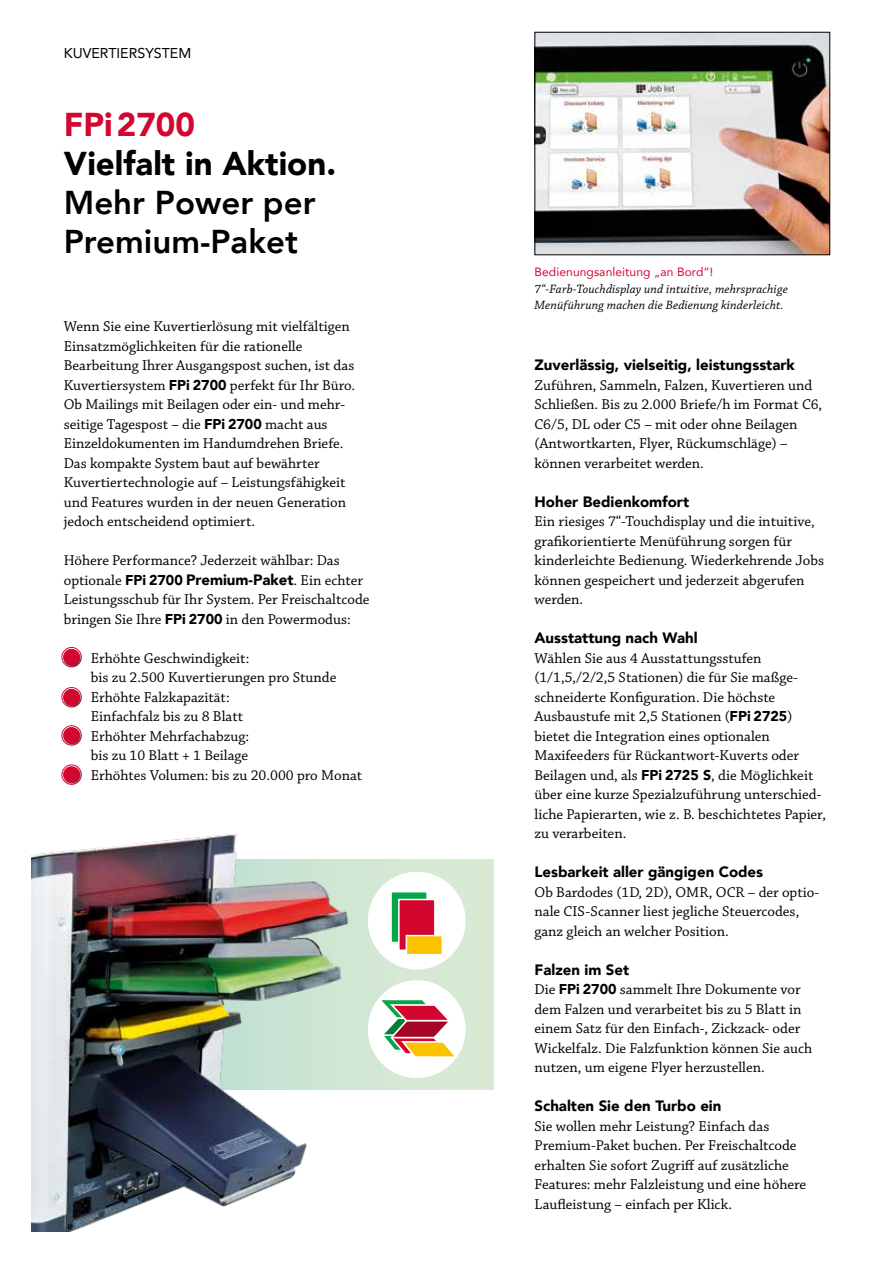
<style>
.page{position:relative;width:893px;height:1263px;background:#fff}
.page>*{position:absolute;margin:0;border:0;box-sizing:border-box;transform-origin:0 0}
.t1{font:800 33px/39px "Avenir";color:#000}
.t2{font:900 33px "Avenir";color:#000}
.t3{font:900 33px "Avenir";color:#d30630}
.t4{font:15px/19.5px "Chaparral Pro";color:#000}
.t5{font:900 15px "Avenir";color:#000}
.t6{font:14.25px "Avenir";color:#000}
.t7{font:italic 12.75px/16.5px "Chaparral Pro";letter-spacing:.01em;color:#000}
.t8{font:12px "Avenir";letter-spacing:.01em;color:#d30630}
.s1{font-family:"Avenir";font-weight:900;font-size:14.25px}
.s2{font-family:"Avenir";font-weight:900}
</style>
<div class="page">
<div style="left:32px;top:859px;width:461px;height:230px;background:#d7ead4"></div>
<img style="left:32px;top:833px;width:327px;height:398px">
<img style="left:536px;top:34px;width:292px;height:219px">
<div style="left:534px;top:32px;width:296px;height:223px;border:1px solid #000"></div>
<div style="left:368px;top:872px;width:98px;height:97px;background:#fff;border-radius:50%"></div>
<div style="left:390px;top:891px;width:38px;height:52px;background:#04a64a;border:2px solid #fff"></div>
<div style="left:398px;top:899px;width:38px;height:52px;background:#d30630;border:2px solid #fff"></div>
<div style="left:406px;top:935px;width:37px;height:20px;background:#fdc300;border:2px solid #fff"></div>
<div style="left:368px;top:980px;width:98px;height:98px;background:#fff;border-radius:50%"></div>
<svg style="left:376px;top:997px;width:84px;height:62px"></svg>
<div style="left:62px;top:647px;width:20px;height:20px;border:1px solid #d30630;border-radius:50%"></div>
<div style="left:64px;top:649px;width:17px;height:18px;background:#000;opacity:.75"></div>
<div style="left:64px;top:649px;width:15px;height:16px;background:#d30630;border-radius:50%"></div>
<div style="left:64px;top:649px;width:15px;height:16px;border:1px solid #d30630;border-radius:50%"></div>
<div style="left:62px;top:725px;width:20px;height:20px;border:1px solid #d30630;border-radius:50%"></div>
<div style="left:64px;top:728px;width:17px;height:17px;background:#000;opacity:.75"></div>
<div style="left:64px;top:728px;width:15px;height:15px;background:#d30630;border-radius:50%"></div>
<div style="left:64px;top:727px;width:15px;height:16px;border:1px solid #d30630;border-radius:50%"></div>
<div style="left:62px;top:687px;width:20px;height:20px;border:1px solid #d30630;border-radius:50%"></div>
<div style="left:64px;top:689px;width:17px;height:18px;background:#000;opacity:.75"></div>
<div style="left:64px;top:689px;width:15px;height:16px;background:#d30630;border-radius:50%"></div>
<div style="left:64px;top:689px;width:15px;height:16px;border:1px solid #d30630;border-radius:50%"></div>
<div style="left:62px;top:765px;width:20px;height:19px;border:1px solid #d30630;border-radius:50%"></div>
<div style="left:64px;top:767px;width:17px;height:17px;background:#000;opacity:.75"></div>
<div style="left:64px;top:767px;width:15px;height:15px;background:#d30630;border-radius:50%"></div>
<div style="left:64px;top:767px;width:15px;height:15px;border:1px solid #d30630;border-radius:50%"></div>
<p class="t6" style="left:64px;top:42px;width:129px">KUVERTIERSYSTEM</p>
<h1 class="t3" style="left:64px;top:96px;width:133px">FPi2700</h1>
<h1 class="t2" style="left:64px;top:135px;width:274px">Vielfalt in Aktion.</h1>
<h1 class="t1" style="left:64px;top:183px;width:253px">Mehr Power per<br>Premium-Paket</h1>
<p class="t4" style="left:64px;top:317px;width:293px">Wenn Sie eine Kuvertierlösung mit vielfältigen Einsatzmöglichkeiten für die rationelle Bearbeitung Ihrer Ausgangspost suchen, ist das Kuvertiersystem <span class="s1">FPi 2700</span> perfekt für Ihr Büro.<br>Ob Mailings mit Beilagen oder ein- und mehr&shy;seitige Tagespost – die <span class="s1">FPi 2700</span> macht aus Einzeldokumenten im Handumdrehen Briefe.<br>Das kompakte System baut auf bewährter Kuvertiertechnologie auf – Leistungsfähigkeit und Features wurden in der neuen Generation jedoch entscheidend optimiert.</p>
<p class="t4" style="left:64px;top:551px;width:307px">Höhere Performance? Jederzeit wählbar: Das optionale <span class="s1">FPi 2700</span> <span class="s2">Premium-Paket</span>. Ein echter Leistungsschub für Ihr System. Per Freischaltcode bringen Sie Ihre <span class="s1">FPi 2700</span> in den Powermodus:</p>
<p class="t4" style="left:91px;top:649px;width:273px">Erhöhte Geschwindigkeit:<br>bis zu 2.500 Kuvertierungen pro Stunde<br>Erhöhte Falzkapazität:<br>Einfachfalz bis zu 8 Blatt<br>Erhöhter Mehrfachabzug:<br>bis zu 10 Blatt + 1 Beilage<br>Erhöhtes Volumen: bis zu 20.000 pro Monat</p>
<p class="t8" style="left:534px;top:262px;width:180px">Bedienungsanleitung „an Bord“!</p>
<p class="t7" style="left:534px;top:281px;width:255px">7“-Farb-Touchdisplay und intuitive, mehrsprachige<br>Menüführung machen die Bedienung kinderleicht.</p>
<p class="t5" style="left:534px;top:352px;width:262px">Zuverlässig, vielseitig, leistungsstark</p>
<p class="t4" style="left:534px;top:376px;width:289px">Zuführen, Sammeln, Falzen, Kuvertieren und Schließen. Bis zu 2.000 Briefe/h im Format C6, C6/5, DL oder C5 – mit oder ohne Beilagen (Antwortkarten, Flyer, Rückumschläge) – können verarbeitet werden.</p>
<p class="t5" style="left:534px;top:489px;width:156px">Hoher Bedienkomfort</p>
<p class="t4" style="left:534px;top:512px;width:291px">Ein riesiges 7“-Touchdisplay und die intuitive, grafikorientierte Menüführung sorgen für kinderleichte Bedienung. Wiederkehrende Jobs können gespeichert und jederzeit abgerufen werden.</p>
<p class="t5" style="left:534px;top:625px;width:165px">Ausstattung nach Wahl</p>
<p class="t4" style="left:534px;top:649px;width:293px">Wählen Sie aus 4 Ausstattungsstufen (1/1,5,/2/2,5 Stationen) die für Sie maßge&shy;schneiderte Konfiguration. Die höchste Ausbaustufe mit 2,5 Stationen (<span class="s1">FPi 2725</span>) bietet die Integration eines optionalen Maxifeeders für Rückantwort-Kuverts oder Beilagen und, als <span class="s1">FPi 2725 S</span>, die Möglichkeit über eine kurze Spezialzuführung unterschied&shy;liche Papierarten, wie z. B. beschichtetes Papier, zu verarbeiten.</p>
<p class="t5" style="left:534px;top:859px;width:230px">Lesbarkeit aller gängigen Codes</p>
<p class="t4" style="left:534px;top:883px;width:286px">Ob Bardodes (1D, 2D), OMR, OCR – der optio&shy;nale CIS-Scanner liest jegliche Steuercodes, ganz gleich an welcher Position.</p>
<p class="t5" style="left:534px;top:957px;width:96px">Falzen im Set</p>
<p class="t4" style="left:534px;top:980px;width:279px">Die <span class="s1">FPi 2700</span> sammelt Ihre Dokumente vor dem Falzen und verarbeitet bis zu 5 Blatt in einem Satz für den Einfach-, Zickzack- oder Wickelfalz. Die Falzfunktion können Sie auch nutzen, um eigene Flyer herzustellen.</p>
<p class="t5" style="left:534px;top:1093px;width:188px">Schalten Sie den Turbo ein</p>
<p class="t4" style="left:534px;top:1117px;width:273px">Sie wollen mehr Leistung? Einfach das Premium-Paket buchen. Per Freischaltcode erhalten Sie sofort Zugriff auf zusätzliche Features: mehr Falzleistung und eine höhere Laufleistung – einfach per Klick.</p>
</div>
